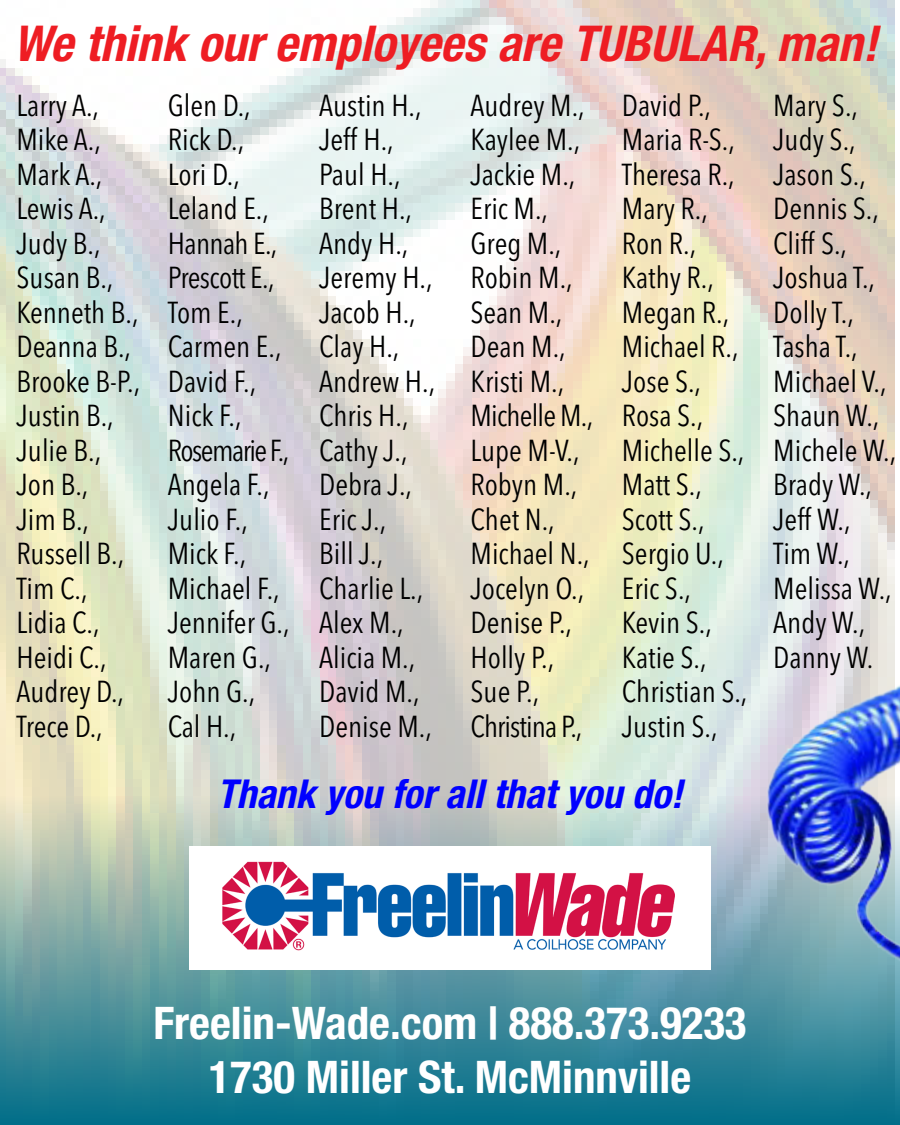
<style>
.page{position:relative;width:900px;height:1125px;background:#fff}
.page>*{position:absolute;margin:0;border:0;box-sizing:border-box;transform-origin:0 0}
.t1{font:italic 700 condensed 49.5px "Helvetica Neue LT Std";color:#ee1d23}
.t2{font:700 condensed 45px "Helvetica Neue LT Std";color:#fff}
.t3{font:italic 700 condensed 39.9px "Helvetica Neue LT Std";color:#00f}
.t4{font:condensed 30px/34.5px "Avenir Next LT Pro";color:#000}
.t5{font:condensed 30px/34.5px "Avenir Next LT Pro";letter-spacing:-.05em;color:#000}
.t6{font:condensed 30px/34.5px "Avenir Next LT Pro";letter-spacing:-.03em;color:#000}
.t7{font:condensed 30px "Avenir Next LT Pro";letter-spacing:-.02em;color:#000}
</style>
<div class="page">
<img style="left:0;top:0;width:895px;height:796px">
<svg style="left:0;top:796px;width:900px;height:329px;background:#5a99a2"></svg>
<div style="left:189px;top:846px;width:522px;height:124px;background:#fff"></div>
<img style="left:223px;top:861px;width:451px;height:90px">
<img style="left:746px;top:674px;width:154px;height:315px">
<p class="t1" style="left:14px;top:13px;width:865px">We think our employees are TUBULAR, man!</p>
<p class="t4" style="left:16px;top:88px;width:86px">Larry A.,<br>Mike A.,</p>
<p class="t4" style="left:16px;top:157px;width:91px">Mark A.,<br>Lewis A.,</p>
<p class="t4" style="left:16px;top:226px;width:125px">Judy B.,<br>Susan B.,<br>Kenneth B.,<br>Deanna B.,<br>Brooke B-P.,<br>Justin B.,<br>Julie B.,<br>Jon B.,<br>Jim B.,<br>Russell B.,<br>Tim C.,<br>Lidia C.,</p>
<p class="t4" style="left:16px;top:640px;width:92px">Heidi C.,</p>
<p class="t4" style="left:16px;top:674px;width:109px">Audrey D.,</p>
<p class="t4" style="left:16px;top:709px;width:88px">Trece D.,</p>
<p class="t4" style="left:168px;top:88px;width:84px">Glen D.,</p>
<p class="t4" style="left:168px;top:122px;width:111px">Rick D.,<br>Lori D.,<br>Leland E.,<br>Hannah E.,</p>
<p class="t7" style="left:168px;top:260px;width:108px">Prescott E.,</p>
<p class="t4" style="left:168px;top:295px;width:115px">Tom E.,<br>Carmen E.,<br>David F.,</p>
<p class="t5" style="left:168px;top:398px;width:123px">Nick F.,<br>Rosemarie F.,</p>
<p class="t4" style="left:168px;top:467px;width:103px">Angela F.,<br>Julio F.,</p>
<p class="t4" style="left:168px;top:536px;width:123px">Mick F.,<br>Michael F.,<br>Jennifer G.,<br>Maren G.,<br>John G.,</p>
<p class="t4" style="left:168px;top:709px;width:70px">Cal H.,</p>
<p class="t4" style="left:319px;top:88px;width:104px">Austin H.,</p>
<p class="t4" style="left:319px;top:122px;width:76px">Jeff H.,</p>
<p class="t4" style="left:319px;top:157px;width:83px">Paul H.,</p>
<p class="t4" style="left:319px;top:191px;width:115px">Brent H.,<br>Andy H.,<br>Jeremy H.,<br>Jacob H.,</p>
<p class="t4" style="left:319px;top:329px;width:118px">Clay H.,<br>Andrew H.,<br>Chris H.,<br>Cathy J.,<br>Debra J.,</p>
<p class="t4" style="left:319px;top:502px;width:69px">Eric J.,</p>
<p class="t4" style="left:319px;top:536px;width:66px">Bill J.,</p>
<p class="t4" style="left:319px;top:571px;width:106px">Charlie L.,<br>Alex M.,</p>
<p class="t4" style="left:319px;top:640px;width:114px">Alicia M.,<br>David M.,<br>Denise M.,</p>
<p class="t4" style="left:471px;top:88px;width:116px">Audrey M.,<br>Kaylee M.,<br>Jackie M.,<br>Eric M.,</p>
<p class="t4" style="left:471px;top:226px;width:124px">Greg M.,<br>Robin M.,<br>Sean M.,<br>Dean M.,<br>Kristi M.,<br>Michelle M.,<br>Lupe M-V.,<br>Robyn M.,<br>Chet N.,<br>Michael N.,<br>Jocelyn O.,<br>Denise P.,<br>Holly P.,</p>
<p class="t6" style="left:471px;top:674px;width:113px">Sue P.,<br>Christina P.,</p>
<p class="t4" style="left:622px;top:88px;width:115px">David P.,<br>Maria R-S.,<br>Theresa R.,<br>Mary R.,</p>
<p class="t4" style="left:622px;top:226px;width:76px">Ron R.,</p>
<p class="t4" style="left:622px;top:260px;width:118px">Kathy R.,<br>Megan R.,<br>Michael R.,<br>Jose S.,</p>
<p class="t4" style="left:622px;top:398px;width:124px">Rosa S.,<br>Michelle S.,<br>Matt S.,</p>
<p class="t4" style="left:622px;top:502px;width:104px">Scott S.,<br>Sergio U.,</p>
<p class="t4" style="left:622px;top:571px;width:71px">Eric S.,</p>
<p class="t4" style="left:622px;top:605px;width:127px">Kevin S.,<br>Katie S.,<br>Christian S.,<br>Justin S.,</p>
<p class="t3" style="left:217px;top:770px;width:467px">Thank you for all that you do!</p>
<p class="t4" style="left:773px;top:88px;width:86px">Mary S.,</p>
<p class="t4" style="left:773px;top:122px;width:107px">Judy S.,<br>Jason S.,<br>Dennis S.,</p>
<p class="t4" style="left:773px;top:226px;width:103px">Cliff S.,<br>Joshua T.,<br>Dolly T.,</p>
<p class="t4" style="left:773px;top:329px;width:124px">Tasha T.,<br>Michael V.,<br>Shaun W.,<br>Michele W.,<br>Brady W.,</p>
<p class="t4" style="left:773px;top:502px;width:79px">Jeff W.,</p>
<p class="t4" style="left:773px;top:536px;width:120px">Tim W.,<br>Melissa W.,<br>Andy W.,<br>Danny W.</p>
<p class="t2" style="left:153px;top:995px;width:595px">Freelin-Wade.com | 888.373.9233</p>
<p class="t2" style="left:209px;top:1049px;width:484px">1730 Miller St. McMinnville</p>
</div>
